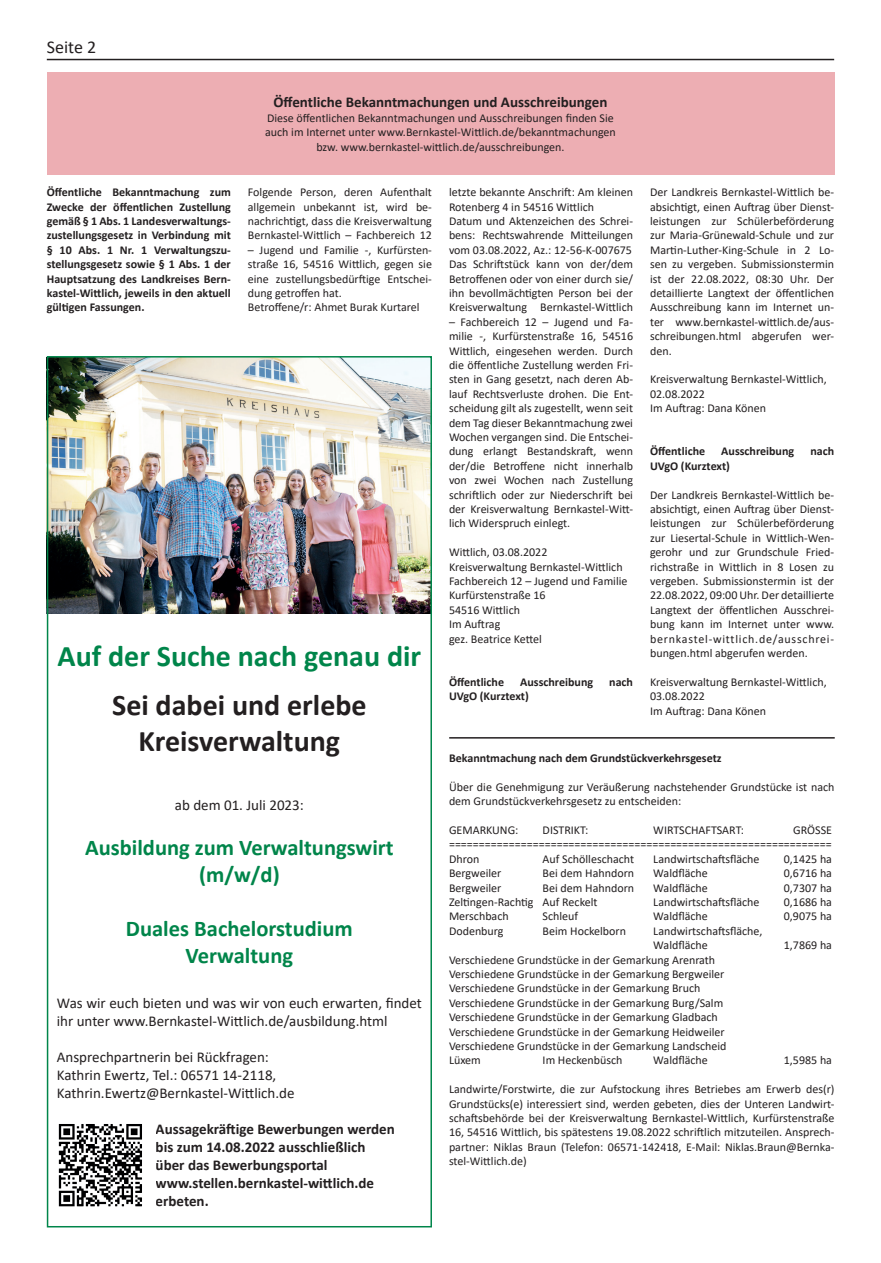
<style>
.page{position:relative;width:881px;height:1263px;background:#fff}
.page>*{position:absolute;margin:0;border:0;box-sizing:border-box;transform-origin:0 0}
.t1{font:700 30px/36px "Calibri";color:#231f20;text-align:center}
.t2{font:700 30px "Calibri";color:#00854a}
.t3{font:700 22.5px/27px "Calibri";color:#00854a;text-align:center}
.t4{font:18px "Calibri";color:#231f20}
.t5{font:15px/18px "Calibri";color:#231f20}
.t6{font:700 15px/18px "Calibri";color:#231f20}
.t7{font:12px/14.4px "Calibri";color:#231f20}
.t8{font:700 12px/14.4px "Calibri";color:#231f20;text-align:justify}
</style>
<div class="page">
<hr style="left:47px;top:59px;width:786px;height:1px;background:#231f20">
<div style="left:47px;top:72px;width:786px;height:102px;background:#edaeb3"></div>
<hr style="left:449px;top:737px;width:385px;height:2px;background:#231f20">
<img style="left:50px;top:359px;width:379px;height:255px">
<div style="left:47px;top:356px;width:385px;height:871px;border:2px solid #00854a"></div>
<img style="left:58px;top:1124px;width:84px;height:83px">
<h3 class="t4" style="left:47px;top:34px;width:51px">Seite 2</h3>
<p class="t6" style="left:273px;top:93px;width:335px">Öffentliche Bekanntmachungen und Ausschreibungen</p>
<p class="t7" style="left:265px;top:110px;width:352px;text-align:center">Diese öffentlichen Bekanntmachungen und Ausschreibungen finden Sie auch im Internet unter www.Bernkastel-Wittlich.de/bekanntmachungen bzw. www.bernkastel-wittlich.de/ausschreibungen.</p>
<p class="t8" style="left:47px;top:185px;width:185px">Öffentliche Bekanntmachung zum Zwecke der öffentlichen Zustellung gemäß § 1 Abs. 1 Landesverwaltungs&shy;zustellungsgesetz in Verbindung mit § 10 Abs. 1 Nr. 1 Verwaltungszu&shy;stellungsgesetz sowie § 1 Abs. 1 der Hauptsatzung des Landkreises Bern&shy;kastel-Wittlich, jeweils in den aktuell gültigen Fassungen.</p>
<p class="t7" style="left:248px;top:185px;width:185px;text-align:justify">Folgende Person, deren Aufenthalt allgemein unbekannt ist, wird be&shy;nachrichtigt, dass die Kreisverwaltung Bernkastel-Wittlich – Fachbereich 12</p>
<p class="t7" style="left:248px;top:242px;width:185px">– Jugend und Familie -, Kurfürsten&shy;straße 16, 54516 Wittlich, gegen sie eine zustellungsbedürftige Entschei&shy;dung getroffen hat.<br>Betroffene/r: Ahmet Burak Kurtarel</p>
<h1 class="t2" style="left:58px;top:635px;width:365px">Auf der Suche nach genau dir</h1>
<h1 class="t1" style="left:112px;top:686px;width:256px">Sei dabei und erlebe<br>Kreisverwaltung</h1>
<p class="t5" style="left:175px;top:796px;width:130px">ab dem 01. Juli 2023:</p>
<h2 class="t3" style="left:85px;top:834px;width:310px">Ausbildung zum Verwaltungswirt (m/w/d)</h2>
<h2 class="t3" style="left:126px;top:915px;width:228px">Duales Bachelorstudium<br>Verwaltung</h2>
<p class="t5" style="left:57px;top:994px;width:366px">Was wir euch bieten und was wir von euch erwarten, findet ihr unter www.Bernkastel-Wittlich.de/ausbildung.html</p>
<p class="t5" style="left:57px;top:1048px;width:239px">Ansprechpartnerin bei Rückfragen:<br>Kathrin Ewertz, Tel.: 06571 14-2118,<br>Kathrin.Ewertz@Bernkastel-Wittlich.de</p>
<p class="t6" style="left:156px;top:1120px;width:240px">Aussagekräftige Bewerbungen werden bis zum 14.08.2022 ausschließlich über das Bewerbungsportal www.stellen.bernkastel-wittlich.de erbeten.</p>
<p class="t7" style="left:449px;top:185px;width:185px">letzte bekannte Anschrift: Am kleinen Rotenberg 4 in 54516 Wittlich<br>Datum und Aktenzeichen des Schrei&shy;bens: Rechtswahrende Mitteilungen vom 03.08.2022, Az.: 12-56-K-007675<br>Das Schriftstück kann von der/dem Betroffenen oder von einer durch sie/ ihn bevollmächtigten Person bei der Kreisverwaltung Bernkastel-Wittlich</p>
<p class="t7" style="left:449px;top:314px;width:185px;text-align:justify">– Fachbereich 12 – Jugend und Fa&shy;milie -, Kurfürstenstraße 16, 54516<br>Wittlich, eingesehen werden. Durch die öffentliche Zustellung werden Fri&shy;sten in Gang gesetzt, nach deren Ab&shy;lauf Rechtsverluste drohen. Die Ent&shy;scheidung gilt als zugestellt, wenn seit dem Tag dieser Bekanntmachung zwei Wochen vergangen sind. Die Entschei&shy;dung erlangt Bestandskraft, wenn der/die Betroffene nicht innerhalb von zwei Wochen nach Zustellung schriftlich oder zur Niederschrift bei der Kreisverwaltung Bernkastel-Witt&shy;lich Widerspruch einlegt.</p>
<p class="t7" style="left:449px;top:545px;width:180px">Wittlich, 03.08.2022<br>Kreisverwaltung Bernkastel-Wittlich<br>Fachbereich 12 – Jugend und Familie<br>Kurfürstenstraße 16<br>54516 Wittlich<br>Im Auftrag<br>gez. Beatrice Kettel</p>
<p class="t8" style="left:449px;top:674px;width:57px">Öffentliche</p>
<p class="t8" style="left:520px;top:674px;width:74px">Ausschreibung</p>
<p class="t8" style="left:609px;top:674px;width:25px">nach</p>
<p class="t8" style="left:449px;top:689px;width:81px">UVgO (Kurztext)</p>
<p class="t7" style="left:649px;top:185px;width:185px;text-align:justify">Der Landkreis Bernkastel-Wittlich be&shy;absichtigt, einen Auftrag über Dienst&shy;leistungen zur Schülerbeförderung zur Maria-Grünewald-Schule und zur Martin-Luther-King-Schule in 2 Lo&shy;sen zu vergeben. Submissionstermin ist der 22.08.2022, 08:30 Uhr. Der detaillierte Langtext der öffentlichen Ausschreibung kann im Internet un&shy;ter www.bernkastel-wittlich.de/aus&shy;schreibungen.html abgerufen wer&shy;den.</p>
<p class="t7" style="left:649px;top:372px;width:178px">Kreisverwaltung Bernkastel-Wittlich,<br>02.08.2022<br>Im Auftrag: Dana Könen</p>
<p class="t8" style="left:649px;top:444px;width:57px">Öffentliche</p>
<p class="t8" style="left:721px;top:444px;width:74px">Ausschreibung</p>
<p class="t8" style="left:810px;top:444px;width:25px">nach</p>
<p class="t8" style="left:649px;top:458px;width:81px">UVgO (Kurztext)</p>
<p class="t7" style="left:649px;top:487px;width:185px;text-align:justify">Der Landkreis Bernkastel-Wittlich be&shy;absichtigt, einen Auftrag über Dienst&shy;leistungen zur Schülerbeförderung zur Liesertal-Schule in Wittlich-Wen&shy;gerohr und zur Grundschule Fried&shy;richstraße in Wittlich in 8 Losen zu vergeben. Submissionstermin ist der 22.08.2022, 09:00 Uhr. Der detaillierte Langtext der öffentlichen Ausschrei&shy;bung kann im Internet unter www. bernkastel-wittlich.de/ausschrei&shy;bungen.html abgerufen werden.</p>
<p class="t7" style="left:649px;top:674px;width:178px">Kreisverwaltung Bernkastel-Wittlich,<br>03.08.2022<br>Im Auftrag: Dana Könen</p>
<p class="t8" style="left:449px;top:751px;width:274px">Bekanntmachung nach dem Grundstückverkehrsgesetz</p>
<p class="t7" style="left:449px;top:779px;width:387px">Über die Genehmigung zur Veräußerung nachstehender Grundstücke ist nach dem Grundstückverkehrsgesetz zu entscheiden:</p>
<p class="t7" style="left:449px;top:822px;width:71px">GEMARKUNG:</p>
<p class="t7" style="left:542px;top:822px;width:47px">DISTRIKT:</p>
<p class="t7" style="left:653px;top:822px;width:92px">WIRTSCHAFTSART:</p>
<p class="t7" style="left:449px;top:822px;width:384px;text-align:justify;text-indent:344px">GRÖSSE ================================================================ Dhron</p>
<p class="t7" style="left:542px;top:851px;width:93px">Auf Schölleschacht</p>
<p class="t7" style="left:653px;top:851px;width:108px">Landwirtschaftsfläche</p>
<p class="t7" style="left:783px;top:851px;width:50px">0,1425 ha</p>
<p class="t7" style="left:449px;top:866px;width:54px">Bergweiler</p>
<p class="t7" style="left:542px;top:866px;width:93px">Bei dem Hahndorn</p>
<p class="t7" style="left:653px;top:866px;width:56px">Waldfläche</p>
<p class="t7" style="left:783px;top:866px;width:50px">0,6716 ha</p>
<p class="t7" style="left:449px;top:880px;width:54px">Bergweiler</p>
<p class="t7" style="left:542px;top:880px;width:93px">Bei dem Hahndorn</p>
<p class="t7" style="left:653px;top:880px;width:56px">Waldfläche</p>
<p class="t7" style="left:783px;top:880px;width:50px">0,7307 ha</p>
<p class="t7" style="left:449px;top:894px;width:150px">Zeltingen-Rachtig Auf Reckelt</p>
<p class="t7" style="left:653px;top:894px;width:108px">Landwirtschaftsfläche</p>
<p class="t7" style="left:783px;top:894px;width:50px">0,1686 ha</p>
<p class="t7" style="left:449px;top:909px;width:61px">Merschbach</p>
<p class="t7" style="left:542px;top:909px;width:37px">Schleuf</p>
<p class="t7" style="left:653px;top:909px;width:56px">Waldfläche</p>
<p class="t7" style="left:783px;top:909px;width:50px">0,9075 ha</p>
<p class="t7" style="left:449px;top:923px;width:56px">Dodenburg</p>
<p class="t7" style="left:542px;top:923px;width:85px">Beim Hockelborn</p>
<p class="t7" style="left:653px;top:923px;width:111px">Landwirtschaftsfläche,<br>Waldfläche</p>
<p class="t7" style="left:783px;top:938px;width:50px">1,7869 ha</p>
<p class="t7" style="left:449px;top:952px;width:279px">Verschiedene Grundstücke in der Gemarkung Arenrath Verschiedene Grundstücke in der Gemarkung Bergweiler Verschiedene Grundstücke in der Gemarkung Bruch Verschiedene Grundstücke in der Gemarkung Burg/Salm Verschiedene Grundstücke in der Gemarkung Gladbach Verschiedene Grundstücke in der Gemarkung Heidweiler Verschiedene Grundstücke in der Gemarkung Landscheid Lüxem</p>
<p class="t7" style="left:542px;top:1053px;width:81px">Im Heckenbüsch</p>
<p class="t7" style="left:653px;top:1053px;width:56px">Waldfläche</p>
<p class="t7" style="left:783px;top:1053px;width:50px">1,5985 ha</p>
<p class="t7" style="left:449px;top:1082px;width:387px;text-align:justify">Landwirte/Forstwirte, die zur Aufstockung ihres Betriebes am Erwerb des(r)<br>Grundstücks(e) interessiert sind, werden gebeten, dies der Unteren Landwirt&shy;schaftsbehörde bei der Kreisverwaltung Bernkastel-Wittlich, Kurfürstenstraße 16, 54516 Wittlich, bis spätestens 19.08.2022 schriftlich mitzuteilen. Ansprech&shy;partner: Niklas Braun (Telefon: 06571-142418, E-Mail: Niklas.Braun@Bernka&shy;stel-Wittlich.de)</p>
</div>
